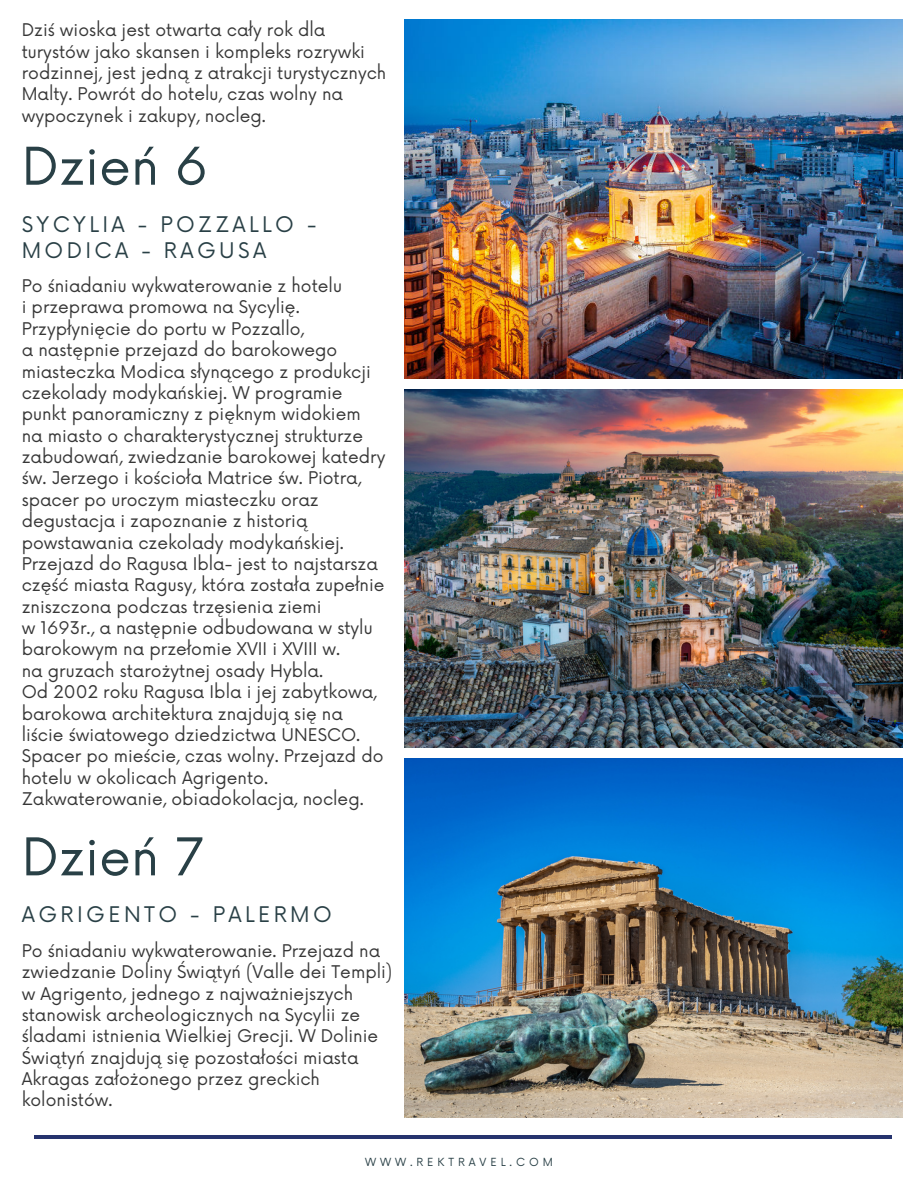
<style>
.page{position:relative;width:918px;height:1188px;background:#fff}
.page>*{position:absolute;margin:0;border:0;box-sizing:border-box;transform-origin:0 0}
.t1{font:50.7px "Now";color:#294046}
.t2{font:21px/25.8px "Now";letter-spacing:.16em;color:#294046}
.t3{font:17.1px/21.3px "Now";color:#373737}
.t4{font:10.95px "Now";letter-spacing:.36em;color:#294046}
</style>
<div class="page">
<img style="left:405px;top:20px;width:497px;height:359px">
<img style="left:405px;top:390px;width:497px;height:358px">
<img style="left:405px;top:759px;width:497px;height:359px">
<hr style="left:35px;top:1136px;width:857px;height:3px;background:#26336e">
<p class="t3" style="left:22px;top:18px;width:366px">Dziś wioska jest otwarta cały rok dla turystów jako skansen i kompleks rozrywki rodzinnej, jest jedną z atrakcji turystycznych Malty. Powrót do hotelu, czas wolny na wypoczynek i zakupy, nocleg.</p>
<h1 class="t1" style="left:22px;top:125px;width:188px">Dzień 6</h1>
<p class="t2" style="left:22px;top:210px;width:296px">SYCYLIA - POZZALLO -<br>MODICA - RAGUSA</p>
<p class="t3" style="left:22px;top:274px;width:365px">Po śniadaniu wykwaterowanie z hotelu<br>i przeprawa promowa na Sycylię.<br>Przypłynięcie do portu w Pozzallo,<br>a następnie przejazd do barokowego miasteczka Modica słynącego z produkcji czekolady modykańskiej. W programie punkt panoramiczny z pięknym widokiem na miasto o charakterystycznej strukturze zabudowań, zwiedzanie barokowej katedry św. Jerzego i kościoła Matrice św. Piotra, spacer po uroczym miasteczku oraz degustacja i zapoznanie z historią powstawania czekolady modykańskiej.<br>Przejazd do Ragusa Ibla- jest to najstarsza część miasta Ragusy, która została zupełnie zniszczona podczas trzęsienia ziemi<br>w 1693r., a następnie odbudowana w stylu barokowym na przełomie XVII i XVIII w.<br>na gruzach starożytnej osady Hybla.<br>Od 2002 roku Ragusa Ibla i jej zabytkowa, barokowa architektura znajdują się na liście światowego dziedzictwa UNESCO.<br>Spacer po mieście, czas wolny. Przejazd do hotelu w okolicach Agrigento.<br>Zakwaterowanie, obiadokolacja, nocleg.</p>
<h1 class="t1" style="left:22px;top:816px;width:184px">Dzień 7</h1>
<p class="t2" style="left:22px;top:900px;width:312px">AGRIGENTO - PALERMO</p>
<p class="t3" style="left:22px;top:939px;width:372px">Po śniadaniu wykwaterowanie. Przejazd na zwiedzanie Doliny Świątyń (Valle dei Templi) w Agrigento, jednego z najważniejszych stanowisk archeologicznych na Sycylii ze śladami istnienia Wielkiej Grecji. W Dolinie Świątyń znajdują się pozostałości miasta Akragas założonego przez greckich kolonistów.</p>
<p class="t4" style="left:365px;top:1153px;width:189px">WWW.REKTRAVEL.COM</p>
</div>
